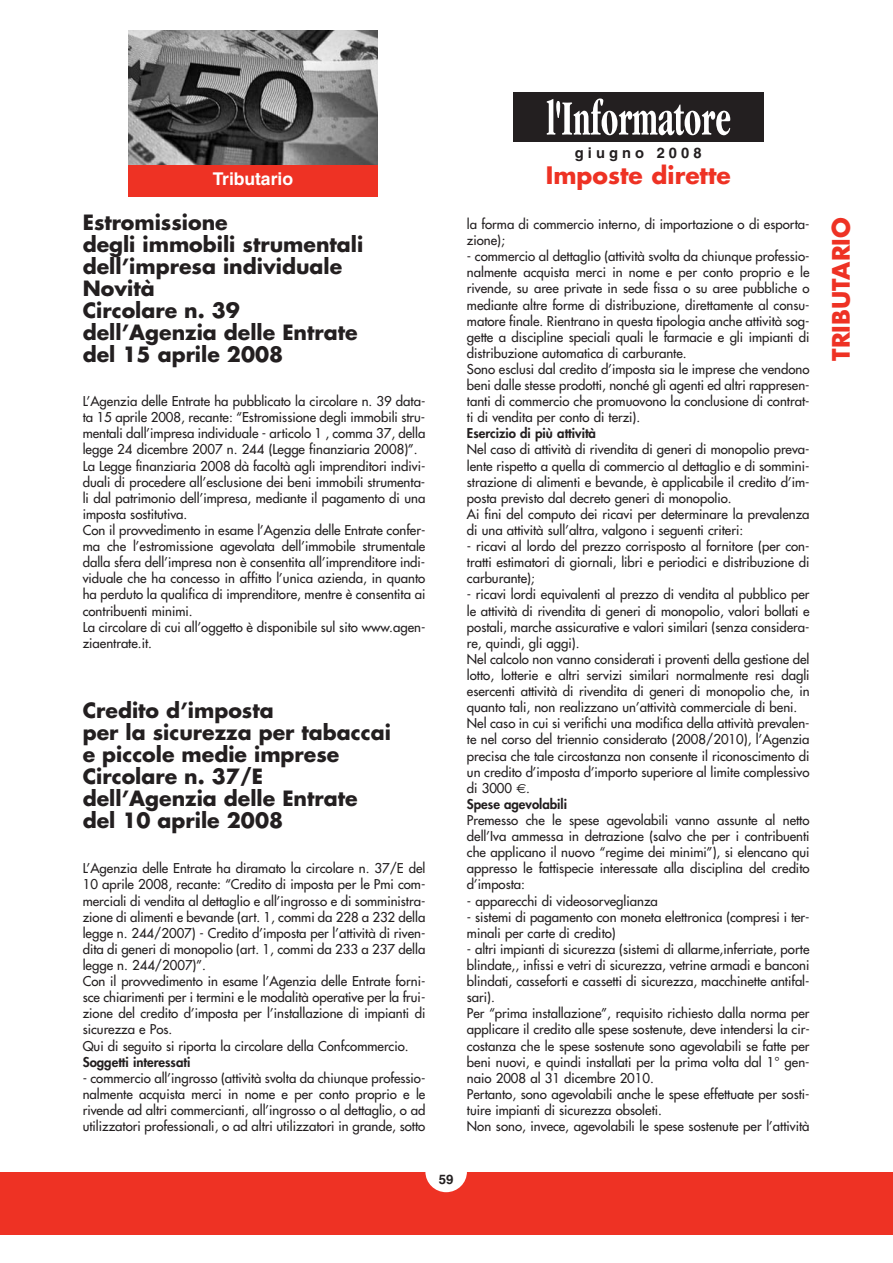
<style>
.page{position:relative;width:893px;height:1263px;background:#fff}
.page>*{position:absolute;margin:0;border:0;box-sizing:border-box;transform-origin:0 0}
.t1{font:700 23.4px "Futura";color:#ee3224}
.t2{font:700 20.55px/21.9px "Futura";color:#231f20}
.t3{font:700 17.55px "Helvetica";color:#fff}
.t4{font:700 14.7px "Helvetica";letter-spacing:.28em;color:#231f20}
.t5{font:13.2px/16px "Futura";color:#231f20}
.t6{font:800 13.2px "Futura";color:#231f20}
.t7{font:700 13.2px "Helvetica";color:#231f20}
.s1{font-family:"Euro Sans"}
.s2{font-weight:800}
</style>
<div class="page">
<div style="left:0;top:1172px;width:892px;height:62px;background:#ee3224"></div>
<div style="left:128px;top:165px;width:249px;height:32px;background:#ee3224"></div>
<img style="left:128px;top:30px;width:249px;height:135px">
<div style="left:425px;top:1151px;width:42px;height:41px;background:#fff;border-radius:50%"></div>
<div style="left:513px;top:93px;width:250px;height:49px;background:#231f20"></div>
<svg style="left:546px;top:98px;width:184px;height:37px"></svg>
<h3 class="t3" style="left:213px;top:173px;width:82px">Tributario</h3>
<h2 class="t2" style="left:83px;top:213px;width:282px">Estromissione<br>degli immobili strumentali dell’impresa individuale<br>Novità<br>Circolare n. 39 dell’Agenzia delle Entrate del 15 aprile 2008</h2>
<p class="t5" style="left:83px;top:394px;width:344px">L’Agenzia delle Entrate ha pubblicato la circolare n. 39 data&shy;ta 15 aprile 2008, recante: “Estromissione degli immobili stru&shy;mentali dall’impresa individuale - articolo 1 , comma 37, della legge 24 dicembre 2007 n. 244 (Legge finanziaria 2008)”.<br>La Legge finanziaria 2008 dà facoltà agli imprenditori indivi&shy;duali di procedere all’esclusione dei beni immobili strumenta&shy;li dal patrimonio dell’impresa, mediante il pagamento di una imposta sostitutiva.<br>Con il provvedimento in esame l’Agenzia delle Entrate confer&shy;ma che l’estromissione agevolata dell’immobile strumentale dalla sfera dell’impresa non è consentita all’imprenditore indi&shy;viduale che ha concesso in affitto l’unica azienda, in quanto ha perduto la qualifica di imprenditore, mentre è consentita ai contribuenti minimi.<br>La circolare di cui all’oggetto è disponibile sul sito www.agen&shy;ziaentrate.it.</p>
<h2 class="t2" style="left:83px;top:701px;width:309px">Credito d’imposta<br>per la sicurezza per tabaccai e piccole medie imprese<br>Circolare n. 37/E dell’Agenzia delle Entrate del 10 aprile 2008</h2>
<p class="t5" style="left:83px;top:861px;width:344px">L’Agenzia delle Entrate ha diramato la circolare n. 37/E del 10 aprile 2008, recante: “Credito di imposta per le Pmi com&shy;merciali di vendita al dettaglio e all’ingrosso e di somministra&shy;zione di alimenti e bevande (art. 1, commi da 228 a 232 della legge n. 244/2007) - Credito d’imposta per l’attività di riven&shy;dita di generi di monopolio (art. 1, commi da 233 a 237 della legge n. 244/2007)”.<br>Con il provvedimento in esame l’Agenzia delle Entrate forni&shy;sce chiarimenti per i termini e le modalità operative per la frui&shy;zione del credito d’imposta per l’installazione di impianti di sicurezza e Pos.<br>Qui di seguito si riporta la circolare della Confcommercio.</p>
<p class="t6" style="left:83px;top:1055px;width:109px">Soggetti interessati</p>
<p class="t5" style="left:83px;top:1071px;width:344px;text-align:justify">- commercio all’ingrosso (attività svolta da chiunque professio&shy;nalmente acquista merci in nome e per conto proprio e le rivende ad altri commercianti, all’ingrosso o al dettaglio, o ad utilizzatori professionali, o ad altri utilizzatori in grande, sotto</p>
<p class="t4" style="left:575px;top:148px;width:128px">giugno 2008</p>
<h1 class="t1" style="left:545px;top:165px;width:186px">Imposte dirette</h1>
<p class="t5" style="left:467px;top:217px;width:344px">la forma di commercio interno, di importazione o di esporta&shy;zione);</p>
<p class="t5" style="left:467px;top:249px;width:344px">- commercio al dettaglio (attività svolta da chiunque professio&shy;nalmente acquista merci in nome e per conto proprio e le rivende, su aree private in sede fissa o su aree pubbliche o mediante altre forme di distribuzione, direttamente al consu&shy;matore finale. Rientrano in questa tipologia anche attività sog&shy;gette a discipline speciali quali le farmacie e gli impianti di distribuzione automatica di carburante.<br>Sono esclusi dal credito d’imposta sia le imprese che vendono beni dalle stesse prodotti, nonché gli agenti ed altri rappresen&shy;tanti di commercio che promuovono la conclusione di contrat&shy;ti di vendita per conto di terzi).</p>
<p class="t6" style="left:467px;top:427px;width:131px">Esercizio di più attività</p>
<p class="t5" style="left:467px;top:443px;width:344px">Nel caso di attività di rivendita di generi di monopolio preva&shy;lente rispetto a quella di commercio al dettaglio e di sommini&shy;strazione di alimenti e bevande, è applicabile il credito d’im&shy;posta previsto dal decreto generi di monopolio.<br>Ai fini del computo dei ricavi per determinare la prevalenza di una attività sull’altra, valgono i seguenti criteri:</p>
<p class="t5" style="left:467px;top:539px;width:344px;text-align:justify">- ricavi al lordo del prezzo corrisposto al fornitore (per con&shy;tratti estimatori di giornali, libri e periodici e distribuzione di carburante);</p>
<p class="t5" style="left:467px;top:587px;width:344px">- ricavi lordi equivalenti al prezzo di vendita al pubblico per le attività di rivendita di generi di monopolio, valori bollati e postali, marche assicurative e valori similari (senza considera&shy;re, quindi, gli aggi).<br>Nel calcolo non vanno considerati i proventi della gestione del lotto, lotterie e altri servizi similari normalmente resi dagli esercenti attività di rivendita di generi di monopolio che, in quanto tali, non realizzano un’attività commerciale di beni.<br>Nel caso in cui si verifichi una modifica della attività prevalen&shy;te nel corso del triennio considerato (2008/2010), l’Agenzia precisa che tale circostanza non consente il riconoscimento di un credito d’imposta d’importo superiore al limite complessivo di 3000 <span class="s1">€</span>.<br><span class="s2">Spese agevolabili</span></p>
<p class="t5" style="left:467px;top:813px;width:344px;text-align:justify">Premesso che le spese agevolabili vanno assunte al netto dell’Iva ammessa in detrazione (salvo che per i contribuenti che applicano il nuovo “regime dei minimi”), si elencano qui appresso le fattispecie interessate alla disciplina del credito d’imposta:</p>
<p class="t5" style="left:467px;top:894px;width:192px">- apparecchi di videosorveglianza</p>
<p class="t5" style="left:467px;top:910px;width:344px">- sistemi di pagamento con moneta elettronica (compresi i ter&shy;minali per carte di credito)</p>
<p class="t5" style="left:467px;top:942px;width:344px">- altri impianti di sicurezza (sistemi di allarme,inferriate, porte blindate,, infissi e vetri di sicurezza, vetrine armadi e banconi blindati, casseforti e cassetti di sicurezza, macchinette antifal&shy;sari).<br>Per “prima installazione”, requisito richiesto dalla norma per applicare il credito alle spese sostenute, deve intendersi la cir&shy;costanza che le spese sostenute sono agevolabili se fatte per beni nuovi, e quindi installati per la prima volta dal 1° gen&shy;naio 2008 al 31 dicembre 2010.<br>Pertanto, sono agevolabili anche le spese effettuate per sosti&shy;tuire impianti di sicurezza obsoleti.<br>Non sono, invece, agevolabili le spese sostenute per l’attività</p>
<p class="t7" style="left:439px;top:1175px;width:16px">59</p>
<h1 class="t1" style="left:830px;top:361px;width:145px;rotate:-90deg">TRIBUTARIO</h1>
</div>
